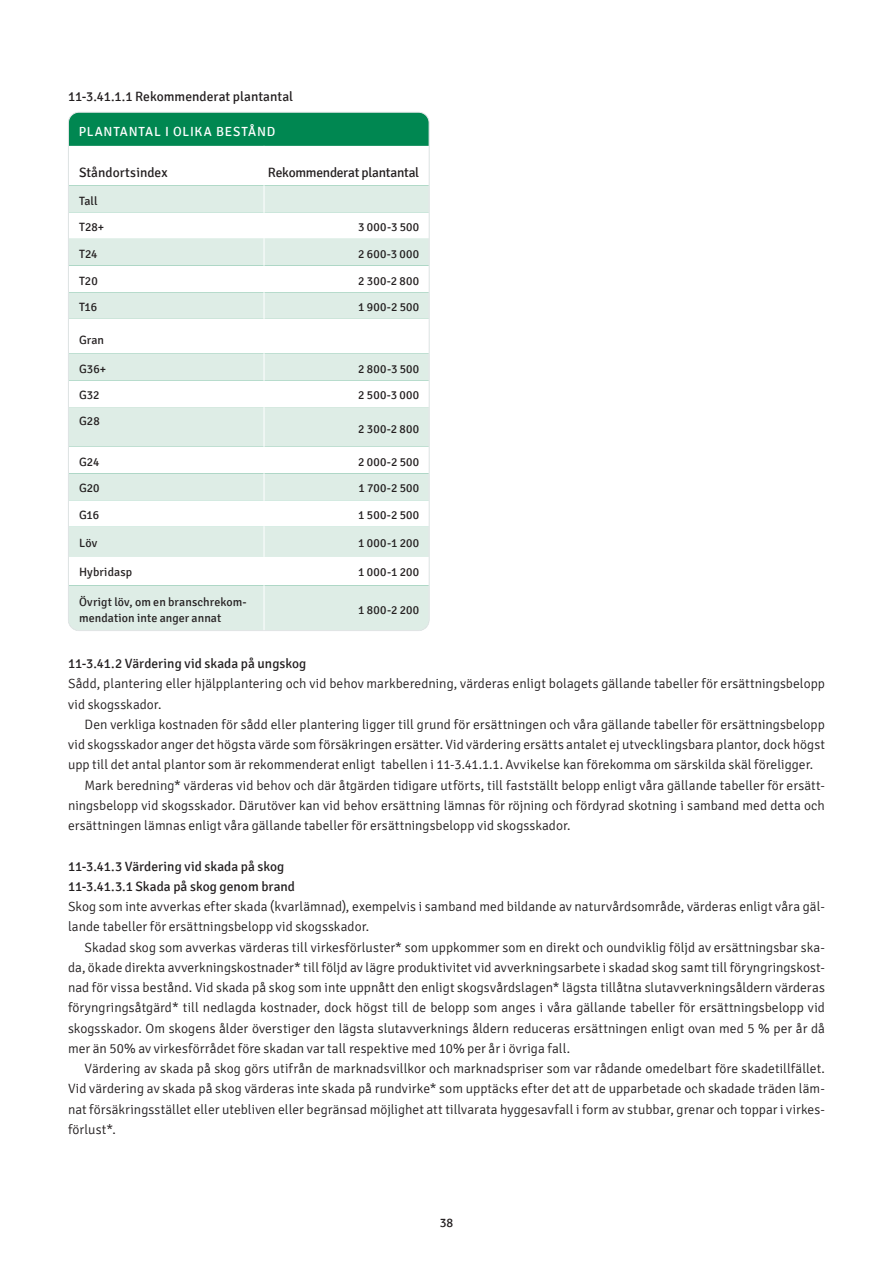
<style>
.page{position:relative;width:893px;height:1263px;background:#fff}
.page>*{position:absolute;margin:0;border:0;box-sizing:border-box;transform-origin:0 0}
.Rubrik_Nivå_4_ej_avs{font:300 13.5px/20.2px "Signika";color:#231f20;text-align:justify}
.Rubrik_Nivå_4_ej_avs-2{font:13.5px "Signika";color:#231f20}
.Rubrik_Nivå_4_ej_avs-3{font:13.5px "Signika";letter-spacing:-.02em;color:#231f20}
.Faktaruta_Tabell_huv{font:13.2px "Signika";letter-spacing:.06em;color:#fff}
.t1{font:12.75px "Signika";color:#231f20}
.t2{font:12px/16.5px "Signika";letter-spacing:.01em;color:#231f20}
</style>
<div class="page">
<div style="left:68px;top:112px;width:361px;height:519px;background:#008751;border-radius:11px"></div>
<div style="left:70px;top:146px;width:357px;height:40px;background:#fff"></div>
<svg style="left:70px;top:186px;width:359px;height:443px;background:#ebf4f0"></svg>
<hr style="left:264px;top:146px;width:1px;height:40px;background:#fff">
<svg style="left:264px;top:186px;width:1px;height:133px"></svg>
<hr style="left:264px;top:319px;width:1px;height:35px;background:#fff">
<svg style="left:264px;top:354px;width:1px;height:53px"></svg>
<hr style="left:264px;top:407px;width:1px;height:40px;background:#fff">
<svg style="left:264px;top:447px;width:1px;height:138px"></svg>
<hr style="left:264px;top:585px;width:1px;height:46px;background:#fff">
<p class="Rubrik_Nivå_4_ej_avs-2" style="left:68px;top:89px;width:227px">11-3.41.1.1 Rekommenderat plantantal</p>
<p class="Faktaruta_Tabell_huv" style="left:79px;top:124px;width:198px">PLANTANTAL I OLIKA BESTÅND</p>
<p class="Rubrik_Nivå_4_ej_avs-2" style="left:79px;top:164px;width:90px">Ståndortsindex</p>
<p class="Rubrik_Nivå_4_ej_avs-3" style="left:268px;top:164px;width:153px">Rekommenderat plantantal</p>
<p class="t2" style="left:79px;top:192px;width:20px">Tall</p>
<p class="t2" style="left:79px;top:219px;width:27px">T28+</p>
<p class="t2" style="left:358px;top:219px;width:63px">3 000-3 500</p>
<p class="t2" style="left:79px;top:246px;width:20px">T24</p>
<p class="t2" style="left:358px;top:246px;width:63px">2 600-3 000</p>
<p class="t2" style="left:79px;top:272px;width:20px">T20</p>
<p class="t2" style="left:358px;top:272px;width:63px">2 300-2 800</p>
<p class="t2" style="left:79px;top:299px;width:20px">T16</p>
<p class="t2" style="left:358px;top:299px;width:63px">1 900-2 500</p>
<p class="t2" style="left:79px;top:332px;width:27px">Gran</p>
<p class="t2" style="left:79px;top:361px;width:29px">G36+</p>
<p class="t2" style="left:358px;top:361px;width:62px">2 800-3 500</p>
<p class="t2" style="left:79px;top:387px;width:22px">G32</p>
<p class="t2" style="left:358px;top:387px;width:63px">2 500-3 000</p>
<p class="t2" style="left:79px;top:413px;width:22px">G28</p>
<p class="t2" style="left:358px;top:420px;width:63px">2 300-2 800</p>
<p class="t2" style="left:79px;top:454px;width:22px">G24</p>
<p class="t2" style="left:358px;top:454px;width:63px">2 000-2 500</p>
<p class="t2" style="left:79px;top:480px;width:22px">G20</p>
<p class="t2" style="left:358px;top:480px;width:62px">1 700-2 500</p>
<p class="t2" style="left:79px;top:507px;width:22px">G16</p>
<p class="t2" style="left:358px;top:507px;width:62px">1 500-2 500</p>
<p class="t2" style="left:79px;top:535px;width:20px">Löv</p>
<p class="t2" style="left:358px;top:535px;width:62px">1 000-1 200</p>
<p class="t2" style="left:79px;top:564px;width:55px">Hybridasp</p>
<p class="t2" style="left:358px;top:564px;width:62px">1 000-1 200</p>
<p class="t2" style="left:79px;top:593px;width:169px">Övrigt löv, om en branschrekom&shy;mendation inte anger annat</p>
<p class="t2" style="left:358px;top:602px;width:62px">1 800-2 200</p>
<p class="Rubrik_Nivå_4_ej_avs-2" style="left:68px;top:656px;width:240px">11-3.41.2 Värdering vid skada på ungskog</p>
<p class="Rubrik_Nivå_4_ej_avs" style="left:68px;top:674px;width:758px">Sådd, plantering eller hjälpplantering och vid behov markberedning, värderas enligt bolagets gällande tabeller för ersättningsbelopp vid skogsskador.</p>
<p class="Rubrik_Nivå_4_ej_avs" style="left:68px;top:714px;width:758px;text-indent:16px">Den verkliga kostnaden för sådd eller plantering ligger till grund för ersättningen och våra gällande tabeller för ersättningsbelopp vid skogsskador anger det högsta värde som försäkringen ersätter. Vid värdering ersätts antalet ej utvecklingsbara plantor, dock högst upp till det antal plantor som är rekommenderat enligt tabellen i 11-3.41.1.1. Avvikelse kan förekomma om särskilda skäl föreligger.</p>
<p class="Rubrik_Nivå_4_ej_avs" style="left:68px;top:775px;width:758px;text-indent:16px">Mark beredning* värderas vid behov och där åtgärden tidigare utförts, till fastställt belopp enligt våra gällande tabeller för ersätt&shy;ningsbelopp vid skogsskador. Därutöver kan vid behov ersättning lämnas för röjning och fördyrad skotning i samband med detta och ersättningen lämnas enligt våra gällande tabeller för ersättningsbelopp vid skogsskador.</p>
<p class="Rubrik_Nivå_4_ej_avs-2" style="left:68px;top:858px;width:218px">11-3.41.3 Värdering vid skada på skog</p>
<p class="Rubrik_Nivå_4_ej_avs-2" style="left:68px;top:879px;width:229px">11-3.41.3.1 Skada på skog genom brand</p>
<p class="Rubrik_Nivå_4_ej_avs" style="left:68px;top:897px;width:758px">Skog som inte avverkas efter skada (kvarlämnad), exempelvis i samband med bildande av naturvårdsområde, värderas enligt våra gäl&shy;lande tabeller för ersättningsbelopp vid skogsskador.</p>
<p class="Rubrik_Nivå_4_ej_avs" style="left:68px;top:937px;width:758px;text-indent:16px">Skadad skog som avverkas värderas till virkesförluster* som uppkommer som en direkt och oundviklig följd av ersättningsbar ska&shy;da, ökade direkta avverkningskostnader* till följd av lägre produktivitet vid avverkningsarbete i skadad skog samt till föryngringskost&shy;nad för vissa bestånd. Vid skada på skog som inte uppnått den enligt skogsvårdslagen* lägsta tillåtna slutavverkningsåldern värderas föryngringsåtgärd* till nedlagda kostnader, dock högst till de belopp som anges i våra gällande tabeller för ersättningsbelopp vid skogsskador. Om skogens ålder överstiger den lägsta slutavverknings åldern reduceras ersättningen enligt ovan med 5 % per år då mer än 50% av virkesförrådet före skadan var tall respektive med 10% per år i övriga fall.</p>
<p class="Rubrik_Nivå_4_ej_avs" style="left:68px;top:1059px;width:758px;text-indent:16px">Värdering av skada på skog görs utifrån de marknadsvillkor och marknadspriser som var rådande omedelbart före skadetillfället.<br>Vid värdering av skada på skog värderas inte skada på rundvirke* som upptäcks efter det att de upparbetade och skadade träden läm&shy;nat försäkringsstället eller utebliven eller begränsad möjlighet att tillvarata hyggesavfall i form av stubbar, grenar och toppar i virkes&shy;förlust*.</p>
<p class="t1" style="left:440px;top:1215px;width:15px">38</p>
</div>
